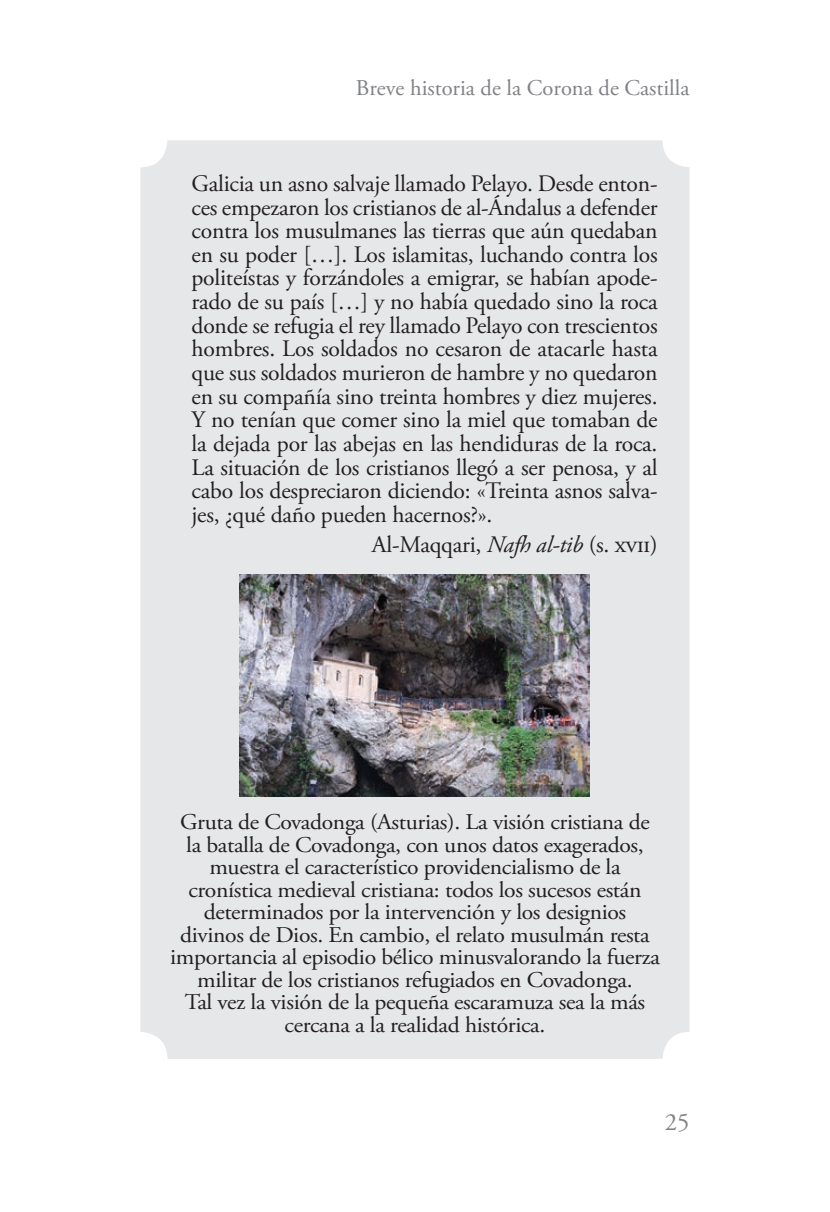
<style>
.page{position:relative;width:830px;height:1212px;background:#fff}
.page>*{position:absolute;margin:0;border:0;box-sizing:border-box;transform-origin:0 0}
.t1{font:24.75px "Adobe Garamond Pro";color:#808285}
.t2{font:23.62px/23.6px "Adobe Garamond Pro";letter-spacing:-.01em;color:#231f20;text-align:justify}
.t3{font:22.5px/22.5px "Adobe Garamond Pro";letter-spacing:-.015em;color:#231f20;text-align:center;scale:1.05 1}
.t4{font:22.5px "Adobe Garamond Pro";color:#808285}
.s1{font-style:italic}
</style>
<div class="page">
<div style="left:140px;top:140px;width:549px;height:919px;background:#e6e7e9;border-radius:27px"></div>
<img style="left:239px;top:575px;width:350px;height:221px">
<p class="t4" style="left:355px;top:74px;width:335px">Breve historia de la Corona de Castilla</p>
<p class="t2" style="left:191px;top:172px;width:467px">Galicia un asno salvaje llamado Pelayo. Desde enton&shy;ces empezaron los cristianos de al-Ándalus a defender contra los musulmanes las tierras que aún quedaban en su poder […]. Los islamitas, luchando contra los politeístas y forzándoles a emigrar, se habían apode&shy;rado de su país […] y no había quedado sino la roca donde se refugia el rey llamado Pelayo con trescientos hombres. Los soldados no cesaron de atacarle hasta que sus soldados murieron de hambre y no quedaron en su compañía sino treinta hombres y diez mujeres.<br>Y no tenían que comer sino la miel que tomaban de la dejada por las abejas en las hendiduras de la roca.<br>La situación de los cristianos llegó a ser penosa, y al cabo los despreciaron diciendo: «Treinta asnos salva&shy;jes, ¿qué daño pueden hacernos?».</p>
<p class="t2" style="left:372px;top:533px;width:287px">Al-Maqqari, <span class="s1">Nafh al-tib</span> (s. xvii)</p>
<p class="t3" style="left:170px;top:811px;width:468px">Gruta de Covadonga (Asturias). La visión cristiana de la batalla de Covadonga, con unos datos exagerados, muestra el característico providencialismo de la cronística medieval cristiana: todos los sucesos están determinados por la intervención y los designios divinos de Dios. En cambio, el relato musulmán resta importancia al episodio bélico minusvalorando la fuerza militar de los cristianos refugiados en Covadonga.<br>Tal vez la visión de la pequeña escaramuza sea la más cercana a la realidad histórica.</p>
<p class="t1" style="left:664px;top:1108px;width:26px">25</p>
</div>
